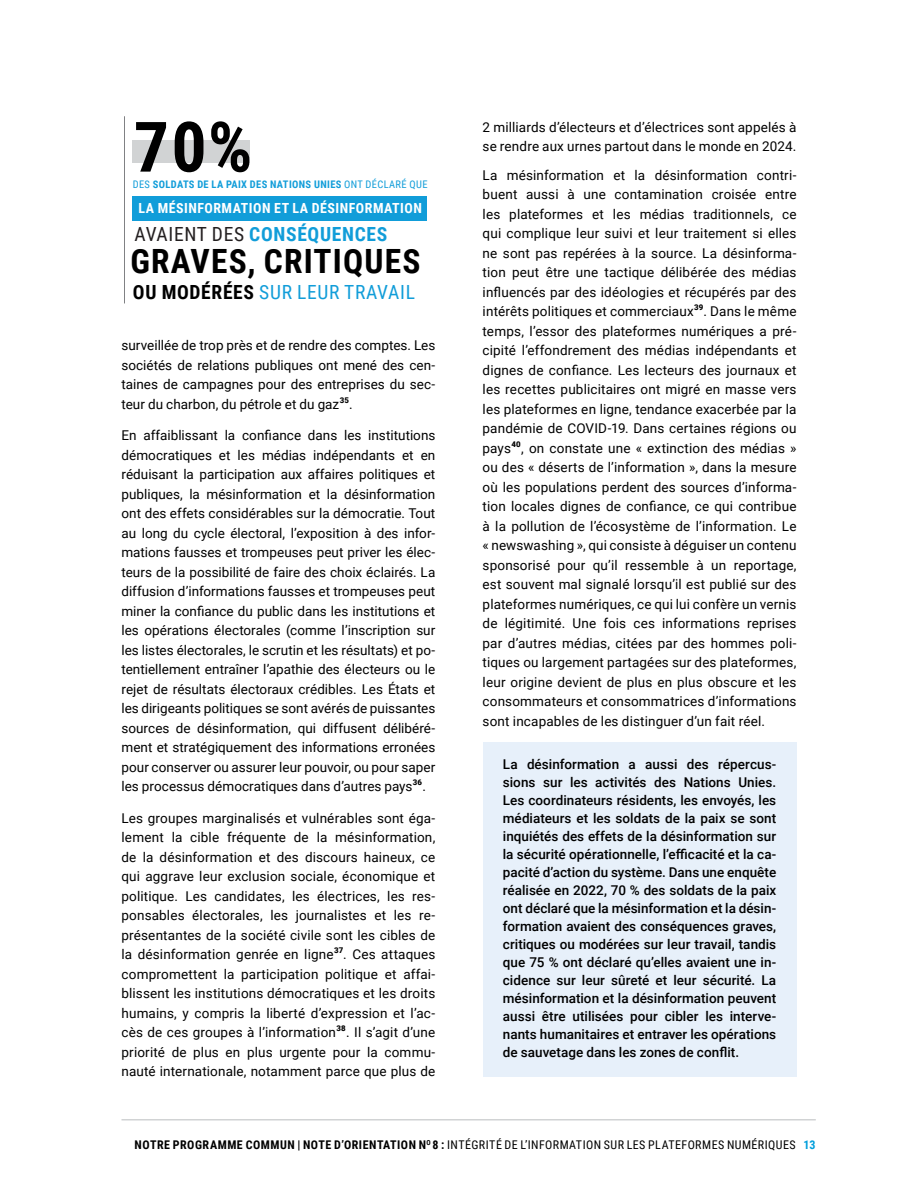
<style>
.page{position:relative;width:918px;height:1188px;background:#fff}
.page>*{position:absolute;margin:0;border:0;box-sizing:border-box;transform-origin:0 0}
.t1{font:700 69.6px "Roboto Condensed";color:#000}
.t2{font:700 33.45px "Roboto Condensed";letter-spacing:.035em;color:#000}
.t3{font:19.5px "Roboto Condensed";letter-spacing:.035em;color:#119dd9}
.t4{font:700 19.5px "Roboto Condensed";letter-spacing:.035em;color:#119dd9}
.t5{font:700 13.95px "Roboto Condensed";letter-spacing:.035em;color:#fff}
.TX_justified_column{font:13.5px/19.5px "Roboto";letter-spacing:.01em;color:#000;text-align:justify}
.BOX_one-column_tx{font:500 13.5px/18px "Roboto";color:#000;text-align:justify}
.t6{font:12px "Roboto Condensed";letter-spacing:.035em;color:#000}
.t7{font:700 10.5px "Roboto Condensed";letter-spacing:.035em;color:#119dd9}
.s1{font-weight:400}
.s2{font-weight:400;color:#231f20}
.s3{font-weight:700;color:#000}
.s4{font-weight:700}
.s5{font-weight:700;color:#009edb}
</style>
<div class="page">
<hr style="left:122px;top:1119px;width:694px;height:1px;background:#d1d3d4">
<div style="left:483px;top:742px;width:313px;height:335px;background:#e7f0fa"></div>
<div style="left:132px;top:140px;width:118px;height:23px;background:#d1d3d4"></div>
<div style="left:132px;top:196px;width:295px;height:25px;background:#119dd9"></div>
<hr style="left:124px;top:116px;width:1px;height:187px;background:#77787b">
<p class="t1" style="left:134px;top:98px;width:120px">70%</p>
<p class="t7" style="left:133px;top:177px;width:296px"><span class="s1">DES</span> SOLDATS DE LA PAIX DES NATIONS UNIES <span class="s1">ONT DÉCLARÉ QUE</span></p>
<p class="t5" style="left:138px;top:199px;width:285px">LA MÉSINFORMATION ET LA DÉSINFORMATION</p>
<p class="t4" style="left:135px;top:221px;width:254px"><span class="s2">AVAIENT DES</span> CONSÉQUENCES</p>
<p class="t2" style="left:130px;top:238px;width:292px">GRAVES, CRITIQUES</p>
<p class="t3" style="left:133px;top:278px;width:284px"><span class="s3">OU MODÉRÉES</span> SUR LEUR TRAVAIL</p>
<p class="TX_justified_column" style="left:122px;top:335px;width:315px">surveillée de trop près et de rendre des comptes. Les sociétés de relations publiques ont mené des cen&shy;taines de campagnes pour des entreprises du sec&shy;teur du charbon, du pétrole et du gaz<sup>35</sup>.</p>
<p class="TX_justified_column" style="left:122px;top:425px;width:315px">En affaiblissant la confiance dans les institutions démocratiques et les médias indépendants et en réduisant la participation aux affaires politiques et publiques, la mésinformation et la désinformation ont des effets considérables sur la démocratie. Tout au long du cycle électoral, l’exposition à des infor&shy;mations fausses et trompeuses peut priver les élec&shy;teurs de la possibilité de faire des choix éclairés. La diffusion d’informations fausses et trompeuses peut miner la confiance du public dans les institutions et les opérations électorales (comme l’inscription sur les listes électorales, le scrutin et les résultats) et po&shy;tentiellement entraîner l’apathie des électeurs ou le rejet de résultats électoraux crédibles. Les États et les dirigeants politiques se sont avérés de puissantes sources de désinformation, qui diffusent délibéré&shy;ment et stratégiquement des informations erronées pour conserver ou assurer leur pouvoir, ou pour saper les processus démocratiques dans d’autres pays<sup>36</sup>.</p>
<p class="TX_justified_column" style="left:122px;top:808px;width:315px">Les groupes marginalisés et vulnérables sont éga&shy;lement la cible fréquente de la mésinformation, de la désinformation et des discours haineux, ce qui aggrave leur exclusion sociale, économique et politique. Les candidates, les électrices, les res&shy;ponsables électorales, les journalistes et les re&shy;présentantes de la société civile sont les cibles de la désinformation genrée en ligne<sup>37</sup>. Ces attaques compromettent la participation politique et affai&shy;blissent les institutions démocratiques et les droits humains, y compris la liberté d’expression et l’ac&shy;cès de ces groupes à l’information<sup>38</sup>. Il s’agit d’une priorité de plus en plus urgente pour la commu&shy;nauté internationale, notamment parce que plus de</p>
<p class="TX_justified_column" style="left:483px;top:117px;width:315px">2 milliards d’électeurs et d’électrices sont appelés à se rendre aux urnes partout dans le monde en 2024.</p>
<p class="TX_justified_column" style="left:483px;top:165px;width:315px">La mésinformation et la désinformation contri&shy;buent aussi à une contamination croisée entre les plateformes et les médias traditionnels, ce qui complique leur suivi et leur traitement si elles ne sont pas repérées à la source. La désinforma&shy;tion peut être une tactique délibérée des médias influencés par des idéologies et récupérés par des intérêts politiques et commerciaux<sup>39</sup>. Dans le même temps, l’essor des plateformes numériques a pré&shy;cipité l’effondrement des médias indépendants et dignes de confiance. Les lecteurs des journaux et les recettes publicitaires ont migré en masse vers les plateformes en ligne, tendance exacerbée par la pandémie de COVID-19. Dans certaines régions ou pays<sup>40</sup>, on constate une « extinction des médias » ou des « déserts de l’information », dans la mesure où les populations perdent des sources d’informa&shy;tion locales dignes de confiance, ce qui contribue à la pollution de l’écosystème de l’information. Le « newswashing », qui consiste à déguiser un contenu sponsorisé pour qu’il ressemble à un reportage, est souvent mal signalé lorsqu’il est publié sur des plateformes numériques, ce qui lui confère un vernis de légitimité. Une fois ces informations reprises par d’autres médias, citées par des hommes poli&shy;tiques ou largement partagées sur des plateformes, leur origine devient de plus en plus obscure et les consommateurs et consommatrices d’informations sont incapables de les distinguer d’un fait réel.</p>
<p class="BOX_one-column_tx" style="left:503px;top:755px;width:275px">La désinformation a aussi des répercus&shy;sions sur les activités des Nations Unies.<br>Les coordinateurs résidents, les envoyés, les médiateurs et les soldats de la paix se sont inquiétés des effets de la désinformation sur la sécurité opérationnelle, l’efficacité et la ca&shy;pacité d’action du système. Dans une enquête réalisée en 2022, 70 % des soldats de la paix ont déclaré que la mésinformation et la désin&shy;formation avaient des conséquences graves, critiques ou modérées sur leur travail, tandis que 75 % ont déclaré qu’elles avaient une in&shy;cidence sur leur sûreté et leur sécurité. La mésinformation et la désinformation peuvent aussi être utilisées pour cibler les interve&shy;nants humanitaires et entraver les opérations de sauvetage dans les zones de conflit.</p>
<p class="t6" style="left:135px;top:1136px;width:683px"><span class="s4">NOTRE PROGRAMME COMMUN | NOTE D’ORIENTATION N</span><sup>O</sup> <span class="s4">8 :</span> INTÉGRITÉ DE L’INFORMATION SUR LES PLATEFORMES NUMÉRIQUES <span class="s5">13</span></p>
</div>
